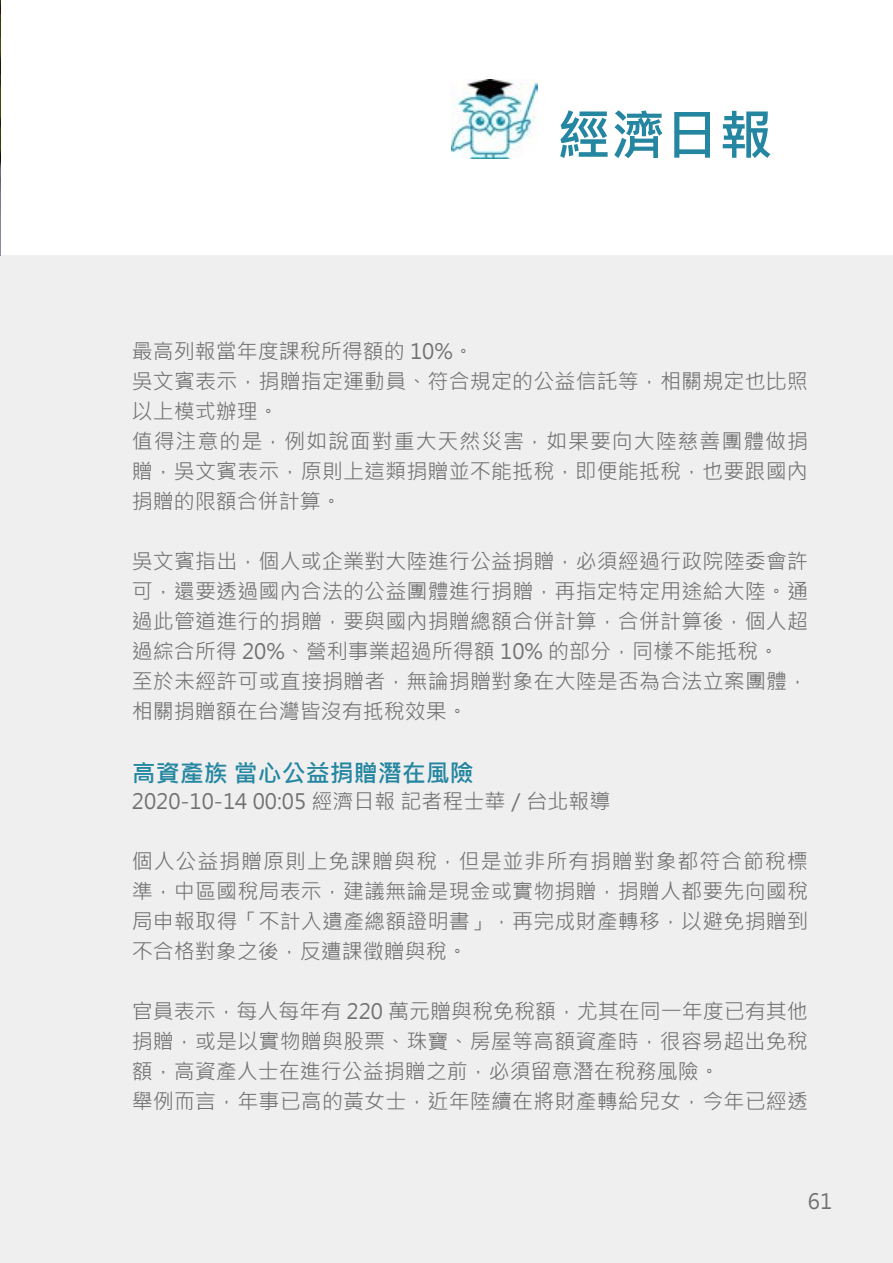
<style>
.page{position:relative;width:893px;height:1263px;background:#fff}
.page>*{position:absolute;margin:0;border:0;box-sizing:border-box;transform-origin:0 0}
.t1{font:700 54px "Microsoft Jheng Hei";color:#2486a0}
.t2{font:700 24px "Microsoft Jheng Hei";color:#2486a0}
.t3{font:21px/30px "Microsoft Jheng Hei";letter-spacing:.005em;color:#727171}
</style>
<div class="page">
<div style="left:0;top:256px;width:893px;height:1007px;background:#efefef"></div>
<img style="left:451px;top:79px;width:87px;height:79px">
<img style="left:0;top:0;width:1px;height:255px">
<h1 class="t1" style="left:557px;top:101px;width:217px">經濟日報</h1>
<p class="t3" style="left:132px;top:336px;width:678px">最高列報當年度課稅所得額的 10%。<br>吳文賓表示，捐贈指定運動員、符合規定的公益信託等，相關規定也比照以上模式辦理。<br>值得注意的是，例如說面對重大天然災害，如果要向大陸慈善團體做捐贈，吳文賓表示，原則上這類捐贈並不能抵稅，即便能抵稅，也要跟國內捐贈的限額合併計算。</p>
<p class="t3" style="left:132px;top:546px;width:678px">吳文賓指出，個人或企業對大陸進行公益捐贈，必須經過行政院陸委會許可，還要透過國內合法的公益團體進行捐贈，再指定特定用途給大陸。通過此管道進行的捐贈，要與國內捐贈總額合併計算，合併計算後，個人超過綜合所得 20%、營利事業超過所得額 10% 的部分，同樣不能抵稅。<br>至於未經許可或直接捐贈者，無論捐贈對象在大陸是否為合法立案團體，相關捐贈額在台灣皆沒有抵稅效果。</p>
<p class="t2" style="left:132px;top:758px;width:343px">高資產族 當心公益捐贈潛在風險</p>
<p class="t3" style="left:132px;top:786px;width:480px">2020-10-14 00:05 經濟日報 記者程士華／台北報導</p>
<p class="t3" style="left:132px;top:846px;width:678px;text-align:justify">個人公益捐贈原則上免課贈與稅，但是並非所有捐贈對象都符合節稅標準，中區國稅局表示，建議無論是現金或實物捐贈，捐贈人都要先向國稅局申報取得「不計入遺產總額證明書」，再完成財產轉移，以避免捐贈到不合格對象之後，反遭課徵贈與稅。</p>
<p class="t3" style="left:132px;top:996px;width:678px">官員表示，每人每年有 220 萬元贈與稅免稅額，尤其在同一年度已有其他捐贈，或是以實物贈與股票、珠寶、房屋等高額資產時，很容易超出免稅額，高資產人士在進行公益捐贈之前，必須留意潛在稅務風險。<br>舉例而言，年事已高的黃女士，近年陸續在將財產轉給兒女，今年已經透</p>
<p class="t3" style="left:808px;top:1187px;width:26px">61</p>
</div>
